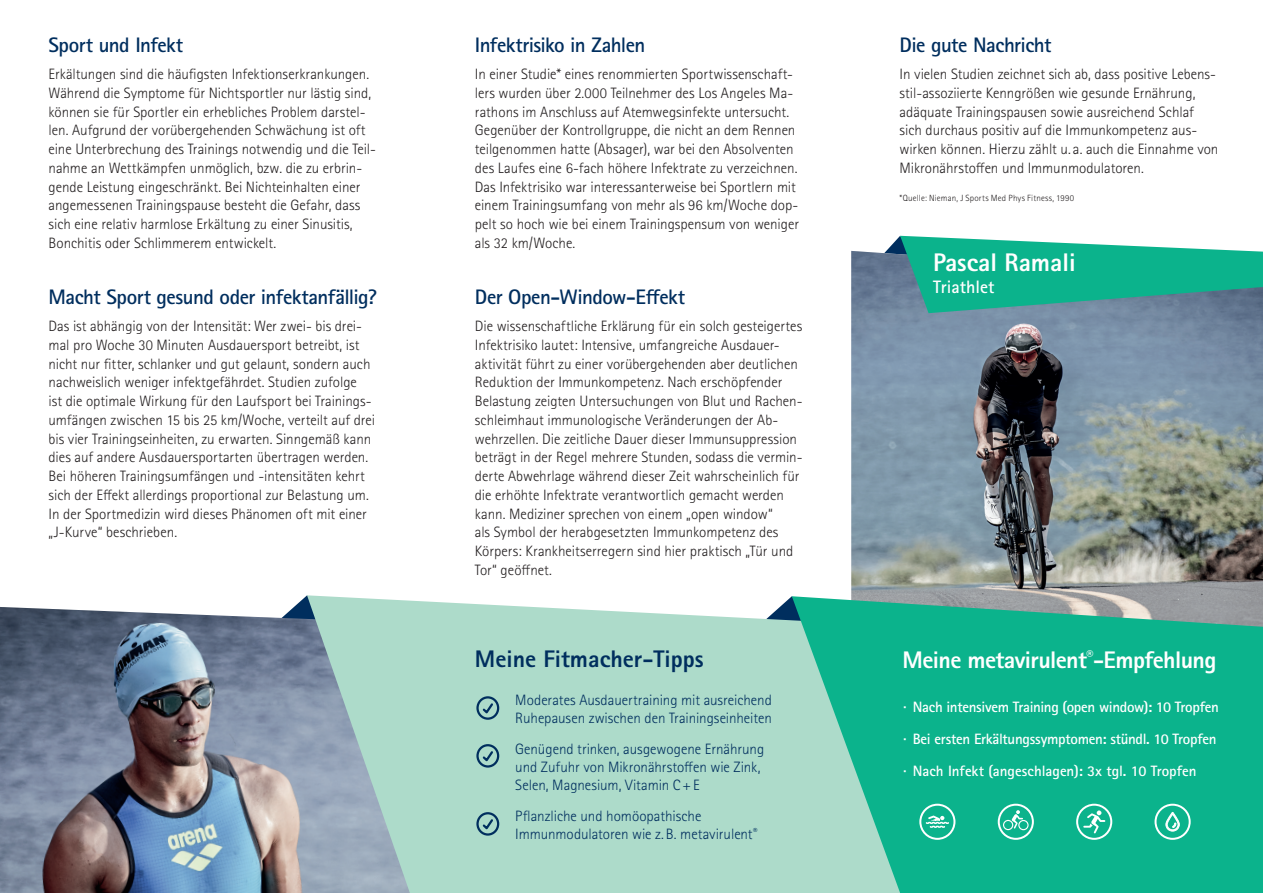
<style>
.page{position:relative;width:1263px;height:893px;background:#fff}
.page>*{position:absolute;margin:0;border:0;box-sizing:border-box;transform-origin:0 0}
.t1{font:800 25.5px "Rotis Sans Serif Std";color:#fff}
.t2{font:800 24px "Rotis Sans Serif Std";letter-spacing:-.025em;color:#fff}
.t3{font:800 24px "Rotis Sans Serif Std";color:#002e5e}
.t4{font:700 21px "Rotis Sans Serif Std";letter-spacing:-.025em;color:#002e5e}
.t5{font:700 18px "Rotis Sans Serif Std";color:#fff}
.t6{font:300 15px/18.8px "Rotis Sans Serif Std";letter-spacing:-.005em;color:#231f20}
.t7{font:300 15px/18px "Rotis Sans Serif Std";letter-spacing:-.005em;color:#002e5e}
.t8{font:700 15px/32.2px "Rotis Sans Serif Std";letter-spacing:-.015em;color:#fff}
.t9{font:300 9px "Rotis Sans Serif Std";letter-spacing:.02em;color:#231f20}
</style>
<div class="page">
<img style="left:851px;top:251px;width:412px;height:344px">
<img style="left:0;top:607px;width:307px;height:286px">
<svg style="left:307px;top:595px;width:956px;height:298px;background:#add6c9"></svg>
<svg style="left:864px;top:236px;width:399px;height:77px;background:#3cac9a"></svg>
<svg style="left:792px;top:596px;width:471px;height:297px;background:#26b794"></svg>
<svg style="left:919px;top:804px;width:36px;height:36px"></svg>
<svg style="left:1076px;top:804px;width:36px;height:36px"></svg>
<svg style="left:998px;top:804px;width:36px;height:36px"></svg>
<div style="left:476px;top:696px;width:23px;height:24px;border:2px solid #002e5e;border-radius:50%"></div>
<svg style="left:481px;top:701px;width:14px;height:15px"></svg>
<div style="left:476px;top:744px;width:23px;height:24px;border:2px solid #002e5e;border-radius:50%"></div>
<svg style="left:481px;top:749px;width:14px;height:15px"></svg>
<div style="left:476px;top:812px;width:23px;height:24px;border:2px solid #002e5e;border-radius:50%"></div>
<svg style="left:481px;top:817px;width:14px;height:15px"></svg>
<svg style="left:1165px;top:811px;width:15px;height:20px"></svg>
<div style="left:1154px;top:804px;width:37px;height:36px;border:2px solid #fff;border-radius:50%"></div>
<h3 class="t4" style="left:49px;top:31px;width:136px">Sport und Infekt</h3>
<p class="t6" style="left:49px;top:65px;width:329px">Erkältungen sind die häufigsten Infektionserkrankungen.<br>Während die Symptome für Nichtsportler nur lästig sind, können sie für Sportler ein erhebliches Problem darstel&shy;len. Aufgrund der vorübergehenden Schwächung ist oft eine Unterbrechung des Trainings notwendig und die Teil&shy;nahme an Wettkämpfen unmöglich, bzw. die zu erbrin&shy;gende Leistung eingeschränkt. Bei Nichteinhalten einer angemessenen Trainingspause besteht die Gefahr, dass sich eine relativ harmlose Erkältung zu einer Sinusitis, Bonchitis oder Schlimmerem entwickelt.</p>
<h3 class="t4" style="left:49px;top:283px;width:330px">Macht Sport gesund oder infektanfällig?</h3>
<p class="t6" style="left:49px;top:317px;width:328px">Das ist abhängig von der Intensität: Wer zwei- bis drei&shy;mal pro Woche 30 Minuten Ausdauersport betreibt, ist nicht nur fitter, schlanker und gut gelaunt, sondern auch nachweislich weniger infektgefährdet. Studien zufolge<br>ist die optimale Wirkung für den Laufsport bei Trainings&shy;umfängen zwischen 15 bis 25 km/Woche, verteilt auf drei bis vier Trainingseinheiten, zu erwarten. Sinngemäß kann dies auf andere Ausdauersportarten übertragen werden.<br>Bei höheren Trainingsumfängen und -intensitäten kehrt sich der Effekt allerdings proportional zur Belastung um.<br>In der Sportmedizin wird dieses Phänomen oft mit einer „J-Kurve“ beschrieben.</p>
<h3 class="t4" style="left:475px;top:31px;width:172px">Infektrisiko in Zahlen</h3>
<p class="t6" style="left:475px;top:65px;width:326px">In einer Studie* eines renommierten Sportwissenschaft&shy;lers wurden über 2.000 Teilnehmer des Los Angeles Ma&shy;rathons im Anschluss auf Atemwegsinfekte untersucht.<br>Gegenüber der Kontrollgruppe, die nicht an dem Rennen teilgenommen hatte (Absager), war bei den Absolventen des Laufes eine 6-fach höhere Infektrate zu verzeichnen.<br>Das Infektrisiko war interessanterweise bei Sportlern mit einem Trainingsumfang von mehr als 96 km/Woche dop&shy;pelt so hoch wie bei einem Trainingspensum von weniger als 32 km/Woche.</p>
<h3 class="t4" style="left:475px;top:283px;width:212px">Der Open-Window-Effekt</h3>
<p class="t6" style="left:475px;top:317px;width:329px">Die wissenschaftliche Erklärung für ein solch gesteigertes Infektrisiko lautet: Intensive, umfangreiche Ausdauer&shy;aktivität führt zu einer vorübergehenden aber deutlichen Reduktion der Immunkompetenz. Nach erschöpfender Belastung zeigten Untersuchungen von Blut und Rachen&shy;schleimhaut immunologische Veränderungen der Ab&shy;wehrzellen. Die zeitliche Dauer dieser Immunsuppression beträgt in der Regel mehrere Stunden, sodass die vermin&shy;derte Abwehrlage während dieser Zeit wahrscheinlich für die erhöhte Infektrate verantwortlich gemacht werden kann. Mediziner sprechen von einem „open window“<br>als Symbol der herabgesetzten Immunkompetenz des Körpers: Krankheitserregern sind hier praktisch „Tür und Tor“ geöffnet.</p>
<h2 class="t3" style="left:475px;top:644px;width:230px">Meine Fitmacher-Tipps</h2>
<p class="t7" style="left:515px;top:691px;width:258px">Moderates Ausdauertraining mit ausreichend<br>Ruhepausen zwischen den Trainingseinheiten</p>
<p class="t7" style="left:515px;top:740px;width:250px">Genügend trinken, ausgewogene Ernährung und Zufuhr von Mikronährstoffen wie Zink,<br>Selen, Magnesium, Vitamin C+E</p>
<p class="t7" style="left:515px;top:807px;width:244px">Pflanzliche und homöopathische<br>Immunmodulatoren wie z.B. metavirulent<sup>®</sup></p>
<h3 class="t4" style="left:900px;top:31px;width:153px">Die gute Nachricht</h3>
<p class="t6" style="left:900px;top:65px;width:320px">In vielen Studien zeichnet sich ab, dass positive Lebens&shy;stil-assoziierte Kenngrößen wie gesunde Ernährung, adäquate Trainingspausen sowie ausreichend Schlaf sich durchaus positiv auf die Immunkompetenz aus&shy;wirken können. Hierzu zählt u. a. auch die Einnahme von Mikronährstoffen und Immunmodulatoren.</p>
<p class="t9" style="left:900px;top:193px;width:176px">*Quelle: Nieman, J Sports Med Phys Fitness, 1990</p>
<h1 class="t1" style="left:933px;top:246px;width:144px">Pascal Ramali</h1>
<p class="t5" style="left:933px;top:275px;width:63px">Triathlet</p>
<h2 class="t2" style="left:902px;top:645px;width:315px">Meine metavirulent<sup>®</sup>-Empfehlung</h2>
<p class="t8" style="left:903px;top:690px;width:317px">· Nach intensivem Training (open window): 10 Tropfen · Bei ersten Erkältungssymptomen: stündl. 10 Tropfen · Nach Infekt (angeschlagen): 3x tgl. 10 Tropfen</p>
</div>
